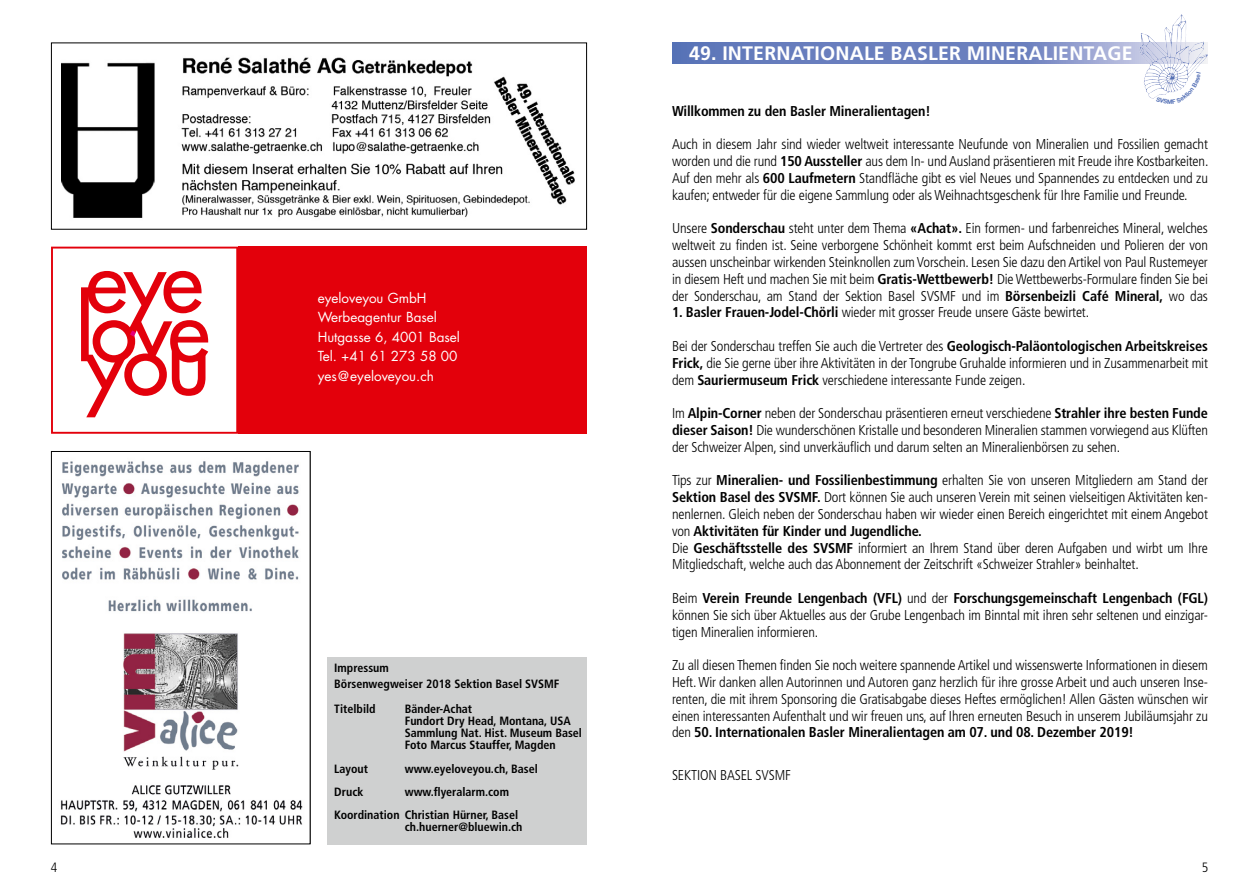
<style>
.page{position:relative;width:1259px;height:893px;background:#fff}
.page>*{position:absolute;margin:0;border:0;box-sizing:border-box;transform-origin:0 0}
.t1{font:700 19.5px "Frutiger";letter-spacing:.01em;color:#fff}
.t2{font:300 condensed 14.25px/16.8px "Frutiger LT";letter-spacing:-.01em;color:#000;text-align:justify}
.t3{font:700 condensed 14.25px "Frutiger LT";letter-spacing:-.01em;color:#000}
.t4{font:13.5px/19.5px "Futura LT";color:#fff}
.t5{font:300 condensed 13.5px "Frutiger LT";color:#000}
.t6{font:700 condensed 12px/12px "Frutiger LT";color:#000}
.s1{font-weight:700}
</style>
<div class="page">
<svg style="left:672px;top:43px;width:536px;height:21px;background:#788ac4"></svg>
<img style="left:1139px;top:16px;width:41px;height:58px">
<img style="left:60px;top:461px;width:243px;height:377px">
<div style="left:51px;top:451px;width:259px;height:393px;border:1px solid #000"></div>
<div style="left:327px;top:657px;width:260px;height:187px;background:#cfd0d0"></div>
<div style="left:52px;top:247px;width:535px;height:187px;background:#e3000b"></div>
<svg style="left:51px;top:247px;width:187px;height:187px"></svg>
<img style="left:61px;top:57px;width:514px;height:161px">
<svg style="left:1156px;top:72px;width:37px;height:25px"></svg>
<p class="t4" style="left:318px;top:288px;width:144px">eyeloveyou GmbH<br>Werbeagentur Basel<br>Hutgasse 6, 4001 Basel<br>Tel. +41 61 273 58 00 yes@eyeloveyou.ch</p>
<p class="t6" style="left:334px;top:659px;width:227px;line-height:16.2px">Impressum<br>Börsenwegweiser 2018 Sektion Basel SVSMF</p>
<p class="t6" style="left:334px;top:703px;width:43px">Titelbild</p>
<p class="t6" style="left:405px;top:703px;width:179px">Bänder-Achat<br>Fundort Dry Head, Montana, USA<br>Sammlung Nat. Hist. Museum Basel<br>Foto Marcus Stauffer, Magden</p>
<p class="t6" style="left:334px;top:763px;width:35px">Layout</p>
<p class="t6" style="left:405px;top:763px;width:135px">www.eyeloveyou.ch, Basel</p>
<p class="t6" style="left:334px;top:786px;width:31px">Druck</p>
<p class="t6" style="left:334px;top:781px;width:185px;line-height:22.6px;text-indent:71px">www.flyeralarm.com<br>Koordination Christian Hürner, Basel</p>
<p class="t6" style="left:405px;top:821px;width:119px">ch.huerner@bluewin.ch</p>
<h1 class="t1" style="left:689px;top:42px;width:445px">49. INTERNATIONALE BASLER MINERALIENTAGE</h1>
<p class="t3" style="left:672px;top:102px;width:260px">Willkommen zu den Basler Mineralientagen!</p>
<p class="t2" style="left:672px;top:136px;width:538px">Auch in diesem Jahr sind wieder weltweit interessante Neufunde von Mineralien und Fossilien gemacht worden und die rund <span class="s1">150 Aussteller</span> aus dem In- und Ausland präsentieren mit Freude ihre Kostbarkeiten.<br>Auf den mehr als <span class="s1">600 Laufmetern</span> Standfläche gibt es viel Neues und Spannendes zu entdecken und zu kaufen; entweder für die eigene Sammlung oder als Weihnachtsgeschenk für Ihre Familie und Freunde.</p>
<p class="t2" style="left:672px;top:220px;width:537px">Unsere <span class="s1">Sonderschau</span> steht unter dem Thema <span class="s1">«Achat».</span> Ein formen- und farbenreiches Mineral, welches weltweit zu finden ist. Seine verborgene Schönheit kommt erst beim Aufschneiden und Polieren der von aussen unscheinbar wirkenden Steinknollen zum Vorschein. Lesen Sie dazu den Artikel von Paul Rustemeyer in diesem Heft und machen Sie mit beim <span class="s1">Gratis-Wettbewerb!</span> Die Wettbewerbs-Formulare finden Sie bei der Sonderschau, am Stand der Sektion Basel SVSMF und im <span class="s1">Börsenbeizli Café Mineral,</span> wo das</p>
<p class="t2" style="left:672px;top:304px;width:419px"><span class="s1">1. Basler Frauen-Jodel-Chörli</span> wieder mit grosser Freude unsere Gäste bewirtet.</p>
<p class="t2" style="left:672px;top:338px;width:537px">Bei der Sonderschau treffen Sie auch die Vertreter des <span class="s1">Geologisch-Paläontologischen Arbeitskreises Frick,</span> die Sie gerne über ihre Aktivitäten in der Tongrube Gruhalde informieren und in Zusammenarbeit mit dem <span class="s1">Sauriermuseum Frick</span> verschiedene interessante Funde zeigen.</p>
<p class="t2" style="left:672px;top:405px;width:537px">Im <span class="s1">Alpin-Corner</span> neben der Sonderschau präsentieren erneut verschiedene <span class="s1">Strahler ihre besten Funde dieser Saison!</span> Die wunderschönen Kristalle und besonderen Mineralien stammen vorwiegend aus Klüften der Schweizer Alpen, sind unverkäuflich und darum selten an Mineralienbörsen zu sehen.</p>
<p class="t2" style="left:672px;top:472px;width:537px;text-align:left">Tips zur <span class="s1">Mineralien- und Fossilienbestimmung</span> erhalten Sie von unseren Mitgliedern am Stand der <span class="s1">Sektion Basel des SVSMF.</span> Dort können Sie auch unseren Verein mit seinen vielseitigen Aktivitäten ken&shy;nenlernen. Gleich neben der Sonderschau haben wir wieder einen Bereich eingerichtet mit einem Angebot von <span class="s1">Aktivitäten für Kinder und Jugendliche.<br></span>Die <span class="s1">Geschäftsstelle des SVSMF</span> informiert an Ihrem Stand über deren Aufgaben und wirbt um Ihre Mitgliedschaft, welche auch das Abonnement der Zeitschrift «Schweizer Strahler» beinhaltet.</p>
<p class="t2" style="left:672px;top:590px;width:537px">Beim <span class="s1">Verein Freunde Lengenbach (VFL)</span> und der <span class="s1">Forschungsgemeinschaft Lengenbach (FGL) </span>können Sie sich über Aktuelles aus der Grube Lengenbach im Binntal mit ihren sehr seltenen und einzigar&shy;tigen Mineralien informieren.</p>
<p class="t2" style="left:672px;top:657px;width:537px">Zu all diesen Themen finden Sie noch weitere spannende Artikel und wissenswerte Informationen in diesem Heft. Wir danken allen Autorinnen und Autoren ganz herzlich für ihre grosse Arbeit und auch unseren Inse&shy;renten, die mit ihrem Sponsoring die Gratisabgabe dieses Heftes ermöglichen! Allen Gästen wünschen wir einen interessanten Aufenthalt und wir freuen uns, auf Ihren erneuten Besuch in unserem Jubiläumsjahr zu den <span class="s1">50. Internationalen Basler Mineralientagen am 07. und 08. Dezember 2019!</span></p>
<p class="t2" style="left:672px;top:767px;width:120px">SEKTION BASEL SVSMF</p>
<p class="t5" style="left:51px;top:860px;width:8px">4</p>
<p class="t5" style="left:1201px;top:860px;width:8px">5</p>
</div>
